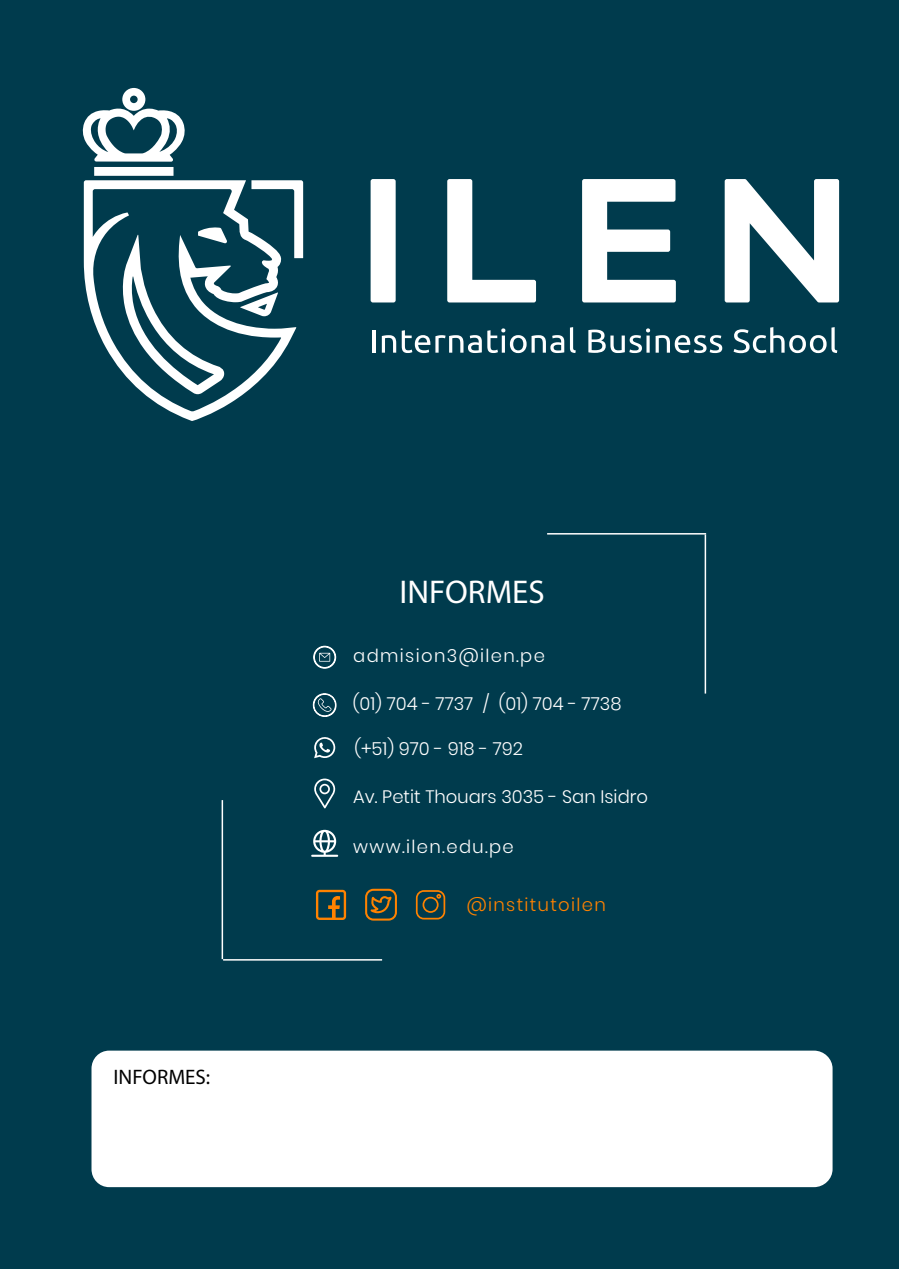
<style>
.page{position:relative;width:899px;height:1269px;background:#003b4d}
.page>*{position:absolute;margin:0;border:0;box-sizing:border-box;transform-origin:0 0}
.t1{font:33px "Myriad Pro";color:#fff}
.t2{font:21px "Myriad Pro";color:#000}
.t3{font:300 18px "Poppins";color:#fff}
.t4{font:300 18px "Poppins";letter-spacing:.075em;color:#fff}
.t5{font:300 18px "Poppins";letter-spacing:.075em;color:#ff8200}
</style>
<div class="page">
<div style="left:371px;top:179px;width:25px;height:123px;background:#fff;border-radius:2px"></div>
<svg style="left:447px;top:179px;width:89px;height:123px"></svg>
<svg style="left:582px;top:179px;width:94px;height:123px"></svg>
<svg style="left:725px;top:179px;width:114px;height:123px"></svg>
<hr style="left:372px;top:330px;width:4px;height:23px;background:#fff">
<svg style="left:382px;top:335px;width:14px;height:18px"></svg>
<svg style="left:402px;top:328px;width:162px;height:25px"></svg>
<svg style="left:570px;top:327px;width:6px;height:26px"></svg>
<svg style="left:588px;top:328px;width:62px;height:25px"></svg>
<svg style="left:656px;top:335px;width:66px;height:18px"></svg>
<svg style="left:733px;top:327px;width:104px;height:26px"></svg>
<svg style="left:296px;top:180px;width:7px;height:78px"></svg>
<svg style="left:84px;top:180px;width:212px;height:241px"></svg>
<svg style="left:120px;top:226px;width:107px;height:168px"></svg>
<svg style="left:240px;top:292px;width:38px;height:24px"></svg>
<div style="left:94px;top:167px;width:80px;height:9px;background:#fff"></div>
<svg style="left:82px;top:88px;width:103px;height:74px"></svg>
<svg style="left:314px;top:778px;width:21px;height:30px"></svg>
<svg style="left:314px;top:737px;width:21px;height:21px"></svg>
<svg style="left:312px;top:693px;width:25px;height:24px"></svg>
<svg style="left:313px;top:645px;width:23px;height:24px"></svg>
<hr style="left:222px;top:800px;width:1px;height:159px;background:#fff">
<hr style="left:223px;top:959px;width:159px;height:1px;background:#fff">
<hr style="left:705px;top:534px;width:1px;height:159px;background:#fff">
<hr style="left:547px;top:533px;width:159px;height:1px;background:#fff">
<svg style="left:316px;top:890px;width:30px;height:30px"></svg>
<svg style="left:365px;top:889px;width:32px;height:31px"></svg>
<svg style="left:416px;top:890px;width:29px;height:29px"></svg>
<svg style="left:311px;top:830px;width:27px;height:27px"></svg>
<div style="left:92px;top:1050px;width:740px;height:137px;background:#fff;border-radius:18px"></div>
<p class="t2" style="left:114px;top:1064px;width:98px">INFORMES:</p>
<h1 class="t1" style="left:399px;top:571px;width:147px">INFORMES</h1>
<p class="t4" style="left:353px;top:645px;width:193px">admision3@ilen.pe</p>
<p class="t3" style="left:353px;top:693px;width:270px">(01) 704 - 7737 / (01) 704 - 7738</p>
<p class="t3" style="left:354px;top:738px;width:170px">(+51) 970 - 918 - 792</p>
<p class="t3" style="left:353px;top:786px;width:296px">Av. Petit Thouars 3035 - San Isidro</p>
<p class="t4" style="left:353px;top:836px;width:162px">www.ilen.edu.pe</p>
<p class="t5" style="left:467px;top:894px;width:141px">@institutoilen</p>
</div>
